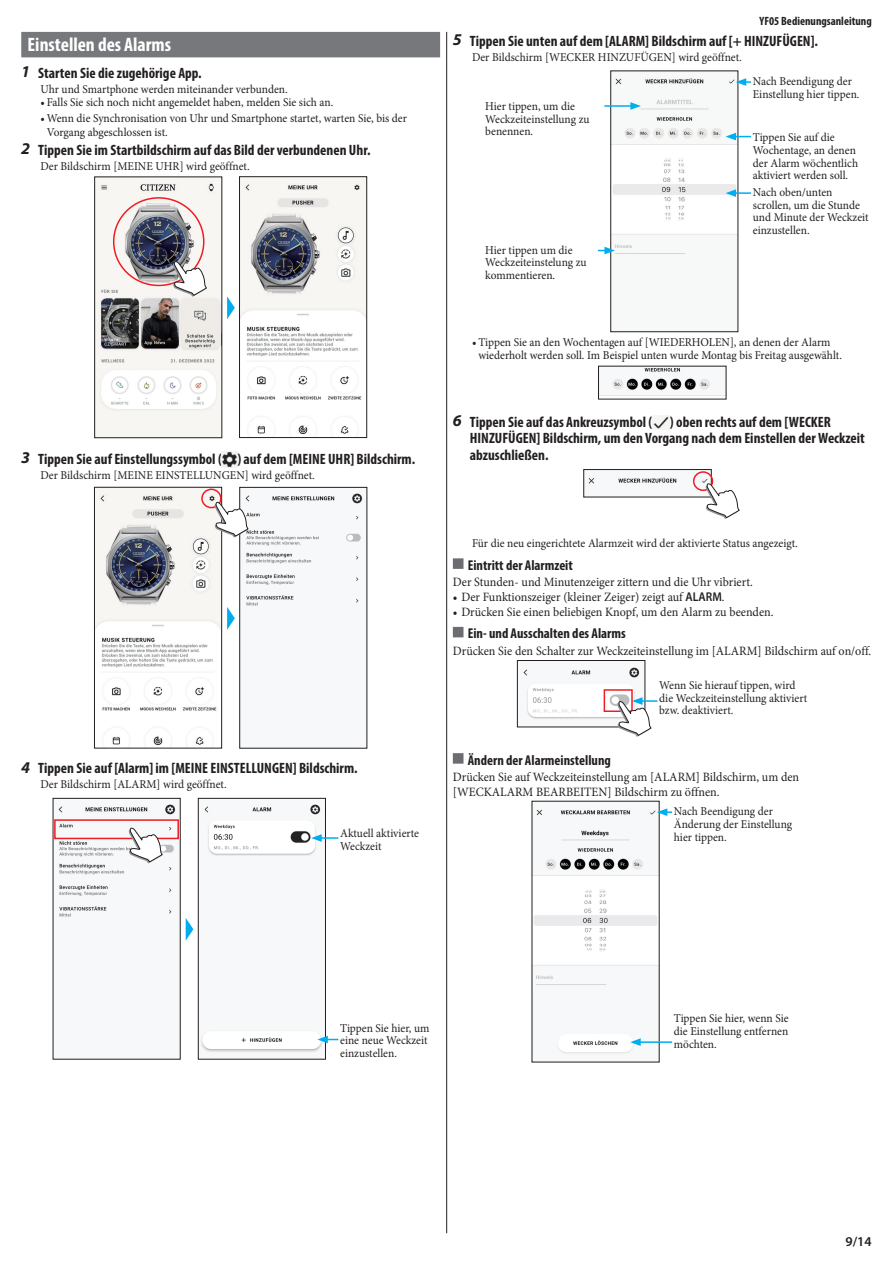
<style>
.page{position:relative;width:893px;height:1263px;background:#fff}
.page>*{position:absolute;margin:0;border:0;box-sizing:border-box;transform-origin:0 0}
.t1{font:700 condensed 19.5px "Myriad Pro";color:#fff}
.t2{font:700 condensed 15px/16.5px "Myriad Pro";color:#231f20}
.t3{font:700 condensed 14.25px "Myriad Pro";color:#231f20}
.t4{font:600 13.5px "Myriad Pro";color:#231f20}
.t5{font:12.75px/15px "Minion Pro";color:#231f20;scale:.95 1}
.t6{font:12px/12.8px "Minion Pro";color:#231f20;scale:.95 1}
.t7{font:700 condensed 12px "Myriad Pro";color:#231f20}
.s1{font-style:italic;font-stretch:normal;font-size:16.5px}
.s2{font-family:"Myriad Pro";font-weight:600}
</style>
<div class="page">
<hr style="left:446px;top:32px;width:1px;height:1201px;background:#231f20">
<div style="left:453px;top:558px;width:10px;height:11px;background:#6c6d70"></div>
<div style="left:453px;top:627px;width:10px;height:10px;background:#6c6d70"></div>
<div style="left:453px;top:753px;width:10px;height:11px;background:#6c6d70"></div>
<img style="left:613px;top:77px;width:123px;height:177px">
<svg style="left:725px;top:189px;width:26px;height:8px"></svg>
<svg style="left:725px;top:133px;width:26px;height:7px"></svg>
<svg style="left:736px;top:78px;width:15px;height:8px"></svg>
<hr style="left:604px;top:105px;width:29px;height:2px;background:#00aeef">
<svg style="left:630px;top:102px;width:11px;height:8px"></svg>
<svg style="left:598px;top:247px;width:17px;height:7px"></svg>
<img style="left:600px;top:368px;width:124px;height:28px">
<img style="left:652px;top:415px;width:18px;height:14px">
<img style="left:588px;top:471px;width:121px;height:20px">
<div style="left:584px;top:469px;width:127px;height:28px;border:1px solid #231f20"></div>
<div style="left:693px;top:471px;width:20px;height:20px;border:2px solid #ee1d23;border-radius:50%"></div>
<svg style="left:705px;top:483px;width:35px;height:36px"></svg>
<img style="left:523px;top:667px;width:117px;height:53px">
<div style="left:517px;top:660px;width:128px;height:67px;border:1px solid #231f20"></div>
<div style="left:604px;top:689px;width:29px;height:23px;border:2px solid #ee1d23"></div>
<svg style="left:616px;top:697px;width:41px;height:40px"></svg>
<img style="left:534px;top:809px;width:123px;height:245px">
<hr style="left:638px;top:1041px;width:34px;height:2px;background:#00aeef">
<svg style="left:630px;top:1038px;width:11px;height:8px"></svg>
<svg style="left:657px;top:808px;width:15px;height:8px"></svg>
<div style="left:21px;top:32px;width:419px;height:25px;background:#76787b"></div>
<img style="left:241px;top:178px;width:124px;height:257px">
<div style="left:239px;top:176px;width:128px;height:262px;border:1px solid #231f20"></div>
<img style="left:96px;top:179px;width:124px;height:257px">
<div style="left:94px;top:177px;width:128px;height:261px;border:1px solid #231f20"></div>
<div style="left:113px;top:197px;width:91px;height:89px;border:2px solid #ee1d23;border-radius:50%"></div>
<svg style="left:227px;top:296px;width:8px;height:23px"></svg>
<svg style="left:172px;top:261px;width:35px;height:36px"></svg>
<img style="left:222px;top:452px;width:15px;height:16px">
<img style="left:245px;top:493px;width:118px;height:113px">
<img style="left:96px;top:489px;width:124px;height:257px">
<div style="left:94px;top:487px;width:128px;height:261px;border:1px solid #231f20"></div>
<div style="left:201px;top:489px;width:21px;height:19px;border:2px solid #ee1d23;border-radius:50%"></div>
<svg style="left:227px;top:607px;width:8px;height:23px"></svg>
<svg style="left:213px;top:502px;width:36px;height:36px"></svg>
<img style="left:200px;top:804px;width:123px;height:249px">
<div style="left:198px;top:798px;width:128px;height:261px;border:1px solid #231f20"></div>
<img style="left:55px;top:804px;width:123px;height:113px">
<svg style="left:186px;top:918px;width:7px;height:22px"></svg>
<div style="left:54px;top:819px;width:125px;height:20px;border:2px solid #ee1d23"></div>
<svg style="left:317px;top:1036px;width:21px;height:7px"></svg>
<svg style="left:311px;top:834px;width:27px;height:8px"></svg>
<svg style="left:128px;top:827px;width:35px;height:36px"></svg>
<h1 class="t1" style="left:28px;top:32px;width:145px">Einstellen des Alarms</h1>
<p class="t2" style="left:21px;top:64px;width:182px"><span class="s1">1</span> Starten Sie die zugehörige App.</p>
<p class="t6" style="left:40px;top:83px;width:262px">Uhr und Smartphone werden miteinander verbunden.</p>
<p class="t6" style="left:40px;top:96px;width:310px">• Falls Sie sich noch nicht angemeldet haben, melden Sie sich an.</p>
<p class="t6" style="left:47px;top:112px;width:381px;line-height:13.5px;text-indent:-6px">• Wenn die Synchronisation von Uhr und Smartphone startet, warten Sie, bis der<br>Vorgang abgeschlossen ist.</p>
<p class="t2" style="left:21px;top:141px;width:351px"><span class="s1">2</span> Tippen Sie im Startbildschirm auf das Bild der verbundenen Uhr.</p>
<p class="t6" style="left:40px;top:160px;width:222px">Der Bildschirm [MEINE UHR] wird geöffnet.</p>
<p class="t2" style="left:21px;top:451px;width:396px"><span class="s1">3</span> Tippen Sie auf Einstellungssymbol ( ) auf dem [MEINE UHR] Bildschirm.</p>
<p class="t6" style="left:40px;top:469px;width:290px">Der Bildschirm [MEINE EINSTELLUNGEN] wird geöffnet.</p>
<p class="t2" style="left:21px;top:760px;width:338px"><span class="s1">4</span> Tippen Sie auf [Alarm] im [MEINE EINSTELLUNGEN] Bildschirm.</p>
<p class="t6" style="left:40px;top:778px;width:198px">Der Bildschirm [ALARM] wird geöffnet.</p>
<p class="t6" style="left:340px;top:827px;width:85px">Aktuell aktivierte<br>Weckzeit</p>
<p class="t7" style="left:759px;top:14px;width:114px">YF05 Bedienungsanleitung</p>
<p class="t2" style="left:453px;top:32px;width:367px"><span class="s1">5</span> Tippen Sie unten auf dem [ALARM] Bildschirm auf [+ HINZUFÜGEN].</p>
<p class="t6" style="left:472px;top:51px;width:286px">Der Bildschirm [WECKER HINZUFÜGEN] wird geöffnet.</p>
<p class="t6" style="left:485px;top:100px;width:111px">Hier tippen, um die<br>Weckzeiteinstellung zu benennen.</p>
<p class="t6" style="left:485px;top:243px;width:108px">Hier tippen um die<br>Weckzeiteinstelung zu kommentieren.</p>
<p class="t6" style="left:753px;top:75px;width:114px">Nach Beendigung der<br>Einstellung hier tippen.</p>
<p class="t6" style="left:753px;top:131px;width:112px">Tippen Sie auf die<br>Wochentage, an denen der Alarm wöchentlich aktiviert werden soll.</p>
<p class="t6" style="left:753px;top:186px;width:123px">Nach oben/unten scrollen, um die Stunde und Minute der Weckzeit einzustellen.</p>
<p class="t6" style="left:478px;top:335px;width:384px;line-height:13.5px;text-indent:-6px">• Tippen Sie an den Wochentagen auf [WIEDERHOLEN], an denen der Alarm wiederholt werden soll. Im Beispiel unten wurde Montag bis Freitag ausgewählt.</p>
<p class="t2" style="left:470px;top:413px;width:396px;text-indent:-17px"><span class="s1">6</span> Tippen Sie auf das Ankreuzsymbol ( ) oben rechts auf dem [WECKER<br>HINZUFÜGEN] Bildschirm, um den Vorgang nach dem Einstellen der Weckzeit abzuschließen.</p>
<p class="t6" style="left:472px;top:537px;width:344px">Für die neu eingerichtete Alarmzeit wird der aktivierte Status angezeigt.</p>
<p class="t3" style="left:468px;top:556px;width:107px">Eintritt der Alarmzeit</p>
<p class="t5" style="left:453px;top:574px;width:317px">Der Stunden- und Minutenzeiger zittern und die Uhr vibriert.</p>
<p class="t5" style="left:453px;top:589px;width:288px">• Der Funktionszeiger (kleiner Zeiger) zeigt auf <span class="s2">ALARM</span>.</p>
<p class="t5" style="left:453px;top:604px;width:339px">• Drücken Sie einen beliebigen Knopf, um den Alarm zu beenden.</p>
<p class="t3" style="left:468px;top:625px;width:160px">Ein- und Ausschalten des Alarms</p>
<p class="t5" style="left:453px;top:643px;width:442px">Drücken Sie den Schalter zur Weckzeiteinstellung im [ALARM] Bildschirm auf on/off.</p>
<p class="t6" style="left:659px;top:679px;width:157px">Wenn Sie hierauf tippen, wird die Weckzeiteinstellung aktiviert bzw. deaktiviert.</p>
<p class="t3" style="left:468px;top:751px;width:145px">Ändern der Alarmeinstellung</p>
<p class="t5" style="left:453px;top:769px;width:366px">Drücken Sie auf Weckzeiteinstellung am [ALARM] Bildschirm, um den [WECKALARM BEARBEITEN] Bildschirm zu öffnen.</p>
<p class="t6" style="left:674px;top:805px;width:126px">Nach Beendigung der<br>Änderung der Einstellung hier tippen.</p>
<p class="t6" style="left:340px;top:1021px;width:95px">Tippen Sie hier, um eine neue Weckzeit einzustellen.</p>
<p class="t6" style="left:674px;top:1012px;width:122px;text-align:justify">Tippen Sie hier, wenn Sie die Einstellung entfernen möchten.</p>
<p class="t4" style="left:845px;top:1233px;width:28px">9/14</p>
</div>
